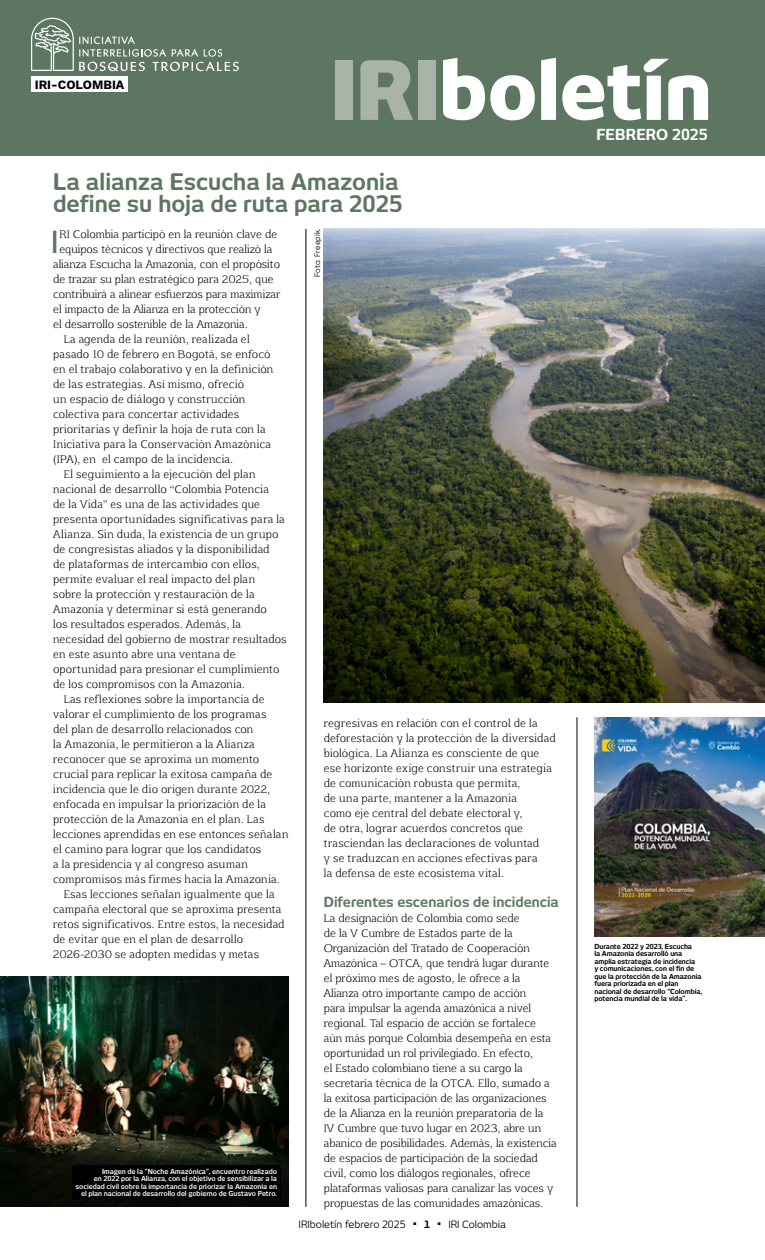
<style>
.page{position:relative;width:765px;height:1260px;background:#fff}
.page>*{position:absolute;margin:0;border:0;box-sizing:border-box;transform-origin:0 0}
.t1{font:800 80.12px "New June";color:#fff}
.t2{font:500 32.38px "Exo 2";color:#5d7661}
.t3{font:700 22.5px/22px "New June";color:#5d7661}
.t4{font:700 15px "New June";letter-spacing:.01em;color:#fff}
.t5{font:700 13.75px "New June";color:#5d7661}
.t6{font:700 12.5px "Work Sans";color:#000}
.t7{font:10.62px/15px "Aftaserif";letter-spacing:.02em;color:#000}
.t8{font:10px "New June";color:#000}
.t9{font:700 10px "New June";color:#000}
.t10{font:7.5px "New June";letter-spacing:.01em;color:#000}
.t11{font:700 6.88px/7.5px "New June";letter-spacing:-.01em;color:#000}
.t12{font:700 6.88px/7.5px "New June";letter-spacing:-.01em;color:#f3efe8;text-align:right}
.s1{color:#a9b4a8}
</style>
<div class="page">
<div style="left:0;top:0;width:765px;height:156px;background:#5d7661"></div>
<div style="left:31px;top:77px;width:97px;height:15px;background:#fff"></div>
<svg style="left:31px;top:18px;width:208px;height:53px"></svg>
<hr style="left:306px;top:229px;width:1px;height:978px;background:#000">
<hr style="left:577px;top:717px;width:1px;height:490px;background:#000">
<img style="left:324px;top:229px;width:441px;height:474px">
<img style="left:0;top:976px;width:288px;height:231px">
<img style="left:594px;top:717px;width:171px;height:219px">
<div style="left:72px;top:1165px;width:209px;height:35px;background:#000"></div>
<p class="t6" style="left:35px;top:77px;width:91px">IRI-COLOMBIA</p>
<h1 class="t1" style="left:331px;top:43px;width:382px"><span class="s1">IRI</span>boletín</h1>
<h3 class="t4" style="left:596px;top:126px;width:113px">FEBRERO 2025</h3>
<h3 class="t3" style="left:53px;top:171px;width:351px">La alianza Escucha la Amazonia define su hoja de ruta para 2025</h3>
<h2 class="t2" style="left:50px;top:222px;width:10px">I</h2>
<p class="t7" style="left:59px;top:226px;width:219px">RI Colombia participó en la reunión clave de</p>
<p class="t10" style="left:313px;top:277px;width:50px;rotate:-90deg">Foto: Freepik.</p>
<p class="t7" style="left:59px;top:241px;width:214px">equipos técnicos y directivos que realizó la</p>
<p class="t7" style="left:53px;top:256px;width:228px">alianza Escucha la Amazonia, con el propósito</p>
<p class="t7" style="left:53px;top:271px;width:222px">de trazar su plan estratégico para 2025, que</p>
<p class="t7" style="left:53px;top:286px;width:229px">contribuirá a alinear esfuerzos para maximizar</p>
<p class="t7" style="left:53px;top:301px;width:209px">el impacto de la Alianza en la protección y</p>
<p class="t7" style="left:53px;top:316px;width:196px">el desarrollo sostenible de la Amazonia.</p>
<p class="t7" style="left:64px;top:331px;width:187px">La agenda de la reunión, realizada el</p>
<p class="t7" style="left:53px;top:346px;width:219px">pasado 10 de febrero en Bogotá, se enfocó</p>
<p class="t7" style="left:53px;top:361px;width:222px">en el trabajo colaborativo y en la definición</p>
<p class="t7" style="left:53px;top:376px;width:192px">de las estrategias. Así mismo, ofreció</p>
<p class="t7" style="left:53px;top:391px;width:194px">un espacio de diálogo y construcción</p>
<p class="t7" style="left:53px;top:406px;width:188px">colectiva para concertar actividades</p>
<p class="t7" style="left:53px;top:421px;width:214px">prioritarias y definir la hoja de ruta con la</p>
<p class="t7" style="left:53px;top:436px;width:219px">Iniciativa para la Conservación Amazónica</p>
<p class="t7" style="left:53px;top:451px;width:182px">(IPA), en el campo de la incidencia.</p>
<p class="t7" style="left:64px;top:466px;width:193px">El seguimiento a la ejecución del plan</p>
<p class="t7" style="left:53px;top:481px;width:217px">nacional de desarrollo “Colombia Potencia</p>
<p class="t7" style="left:53px;top:496px;width:208px">de la Vida” es una de las actividades que</p>
<p class="t7" style="left:53px;top:511px;width:233px">presenta oportunidades significativas para la</p>
<p class="t7" style="left:53px;top:526px;width:227px">Alianza. Sin duda, la existencia de un grupo</p>
<p class="t7" style="left:53px;top:541px;width:218px">de congresistas aliados y la disponibilidad</p>
<p class="t7" style="left:53px;top:556px;width:208px">de plataformas de intercambio con ellos,</p>
<p class="t7" style="left:53px;top:571px;width:203px">permite evaluar el real impacto del plan</p>
<p class="t7" style="left:53px;top:586px;width:203px">sobre la protección y restauración de la</p>
<p class="t7" style="left:53px;top:601px;width:215px">Amazonia y determinar si está generando</p>
<p class="t7" style="left:53px;top:616px;width:189px">los resultados esperados. Además, la</p>
<p class="t7" style="left:53px;top:631px;width:235px">necesidad del gobierno de mostrar resultados</p>
<p class="t7" style="left:53px;top:646px;width:184px">en este asunto abre una ventana de</p>
<p class="t7" style="left:53px;top:661px;width:228px">oportunidad para presionar el cumplimiento</p>
<p class="t7" style="left:53px;top:676px;width:193px">de los compromisos con la Amazonia.</p>
<p class="t7" style="left:64px;top:691px;width:202px">Las reflexiones sobre la importancia de</p>
<p class="t7" style="left:53px;top:706px;width:215px">valorar el cumplimiento de los programas</p>
<p class="t7" style="left:53px;top:721px;width:202px">del plan de desarrollo relacionados con</p>
<p class="t7" style="left:53px;top:736px;width:203px">la Amazonia, le permitieron a la Alianza</p>
<p class="t7" style="left:53px;top:751px;width:207px">reconocer que se aproxima un momento</p>
<p class="t7" style="left:53px;top:766px;width:221px">crucial para replicar la exitosa campaña de</p>
<p class="t7" style="left:53px;top:781px;width:219px">incidencia que le dio origen durante 2022,</p>
<p class="t7" style="left:53px;top:796px;width:214px">enfocada en impulsar la priorización de la</p>
<p class="t7" style="left:53px;top:811px;width:213px">protección de la Amazonia en el plan. Las</p>
<p class="t7" style="left:53px;top:826px;width:237px">lecciones aprendidas en ese entonces señalan</p>
<p class="t7" style="left:53px;top:841px;width:209px">el camino para lograr que los candidatos</p>
<p class="t7" style="left:53px;top:856px;width:196px">a la presidencia y al congreso asuman</p>
<p class="t7" style="left:53px;top:871px;width:228px">compromisos más firmes hacia la Amazonia.</p>
<p class="t7" style="left:64px;top:886px;width:212px">Esas lecciones señalan igualmente que la</p>
<p class="t7" style="left:53px;top:901px;width:230px">campaña electoral que se aproxima presenta</p>
<p class="t7" style="left:53px;top:916px;width:233px">retos significativos. Entre estos, la necesidad</p>
<p class="t7" style="left:53px;top:931px;width:191px">de evitar que en el plan de desarrollo</p>
<p class="t7" style="left:53px;top:946px;width:207px">2026-2030 se adopten medidas y metas</p>
<p class="t7" style="left:324px;top:715px;width:233px">regresivas en relación con el control de la deforestación y la protección de la diversidad biológica. La Alianza es consciente de que ese horizonte exige construir una estrategia de comunicación robusta que permita,<br>de una parte, mantener a la Amazonia<br>como eje central del debate electoral y,<br>de otra, lograr acuerdos concretos que trasciendan las declaraciones de voluntad<br>y se traduzcan en acciones efectivas para<br>la defensa de este ecosistema vital.</p>
<p class="t5" style="left:324px;top:893px;width:237px">Diferentes escenarios de incidencia</p>
<p class="t7" style="left:324px;top:910px;width:234px">La designación de Colombia como sede<br>de la V Cumbre de Estados parte de la Organización del Tratado de Cooperación Amazónica – OTCA, que tendrá lugar durante el próximo mes de agosto, le ofrece a la Alianza otro importante campo de acción<br>para impulsar la agenda amazónica a nivel regional. Tal espacio de acción se fortalece aún más porque Colombia desempeña en esta oportunidad un rol privilegiado. En efecto,<br>el Estado colombiano tiene a su cargo la secretaría técnica de la OTCA. Ello, sumado a la exitosa participación de las organizaciones de la Alianza en la reunión preparatoria de la<br>IV Cumbre que tuvo lugar en 2023, abre un abanico de posibilidades. Además, la existencia de espacios de participación de la sociedad civil, como los diálogos regionales, ofrece plataformas valiosas para canalizar las voces y propuestas de las comunidades amazónicas.</p>
<p class="t12" style="left:76px;top:1167px;width:203px">Imagen de la “Noche Amazónica”, encuentro realizado<br>en 2022 por la Alianza, con el objetivo de sensibilizar a la sociedad civil sobre la importancia de priorizar la Amazonia en el plan nacional de desarrollo del gobierno de Gustavo Petro.</p>
<p class="t8" style="left:299px;top:1219px;width:109px">IRIboletín febrero 2025</p>
<p class="t9" style="left:413px;top:1219px;width:18px">■ 1</p>
<p class="t8" style="left:438px;top:1219px;width:70px">■ IRI Colombia</p>
<p class="t11" style="left:594px;top:942px;width:109px">Durante 2022 y 2023, Escucha<br>la Amazonia desarrolló una amplia estrategia de incidencia<br>y comunicaciones, con el fin de que la protección de la Amazonia fuera priorizada en el plan nacional de desarrollo “Colombia, potencia mundial de la vida”.</p>
</div>
